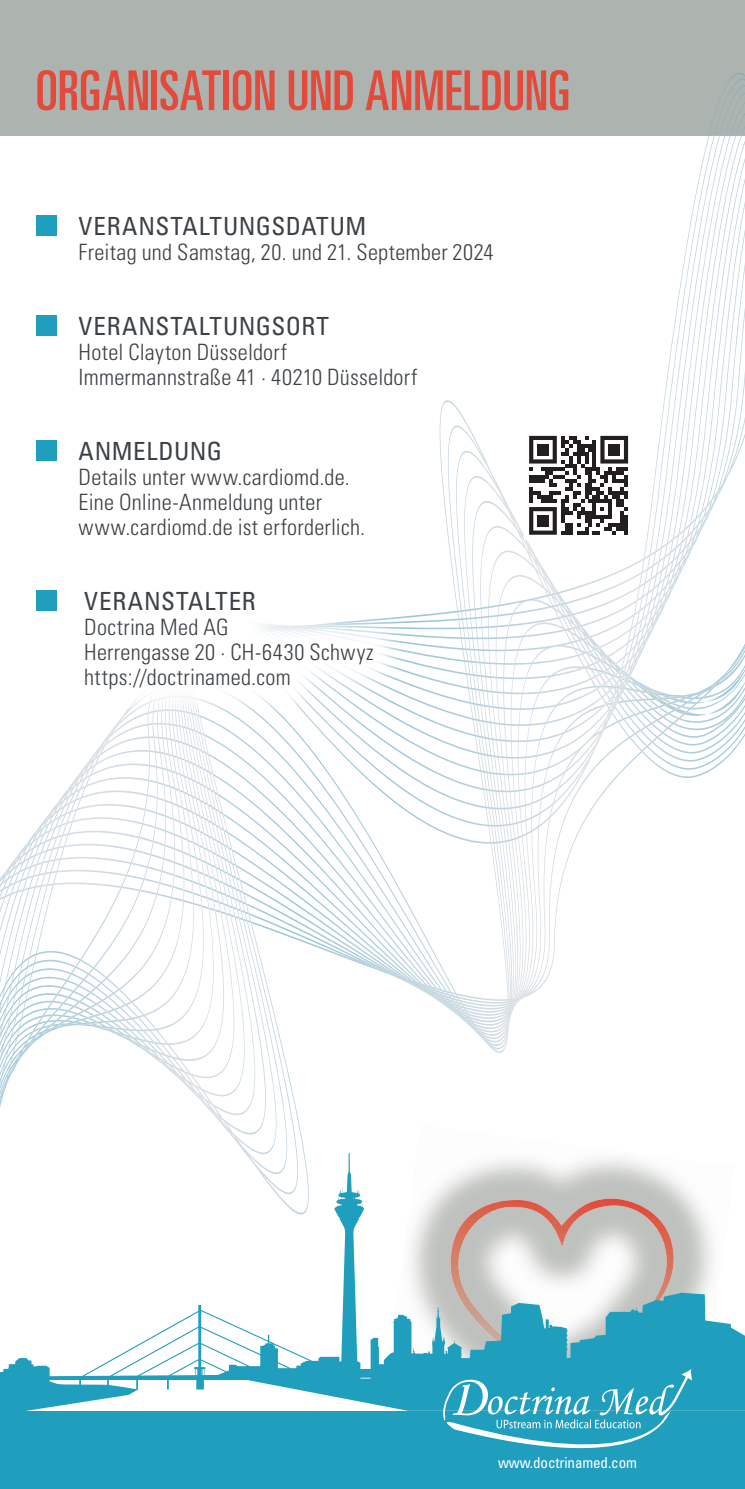
<style>
.page{position:relative;width:745px;height:1489px;background:#fff}
.page>*{position:absolute;margin:0;border:0;box-sizing:border-box;transform-origin:0 0}
.t1{font:ultra-condensed 55px "Univers LT Std";letter-spacing:-.005em;color:#e24a3c}
.t2{font:condensed 25px "Univers LT Std";letter-spacing:.03em;color:#3c4146}
.t3{font:300 condensed 22.5px/25px "Univers LT Std";letter-spacing:.01em;color:#3c4146}
.t4{font:condensed 15.25px "Univers LT Std";letter-spacing:-.01em;color:#fff}
</style>
<div class="page">
<div style="left:0;top:0;width:744px;height:135px;background:#adb4af"></div>
<div style="left:0;top:1410px;width:744px;height:78px;background:#1f9ebd"></div>
<svg style="left:0;top:1153px;width:744px;height:258px"></svg>
<svg style="left:0;top:723px;width:251px;height:272px"></svg>
<svg style="left:251px;top:743px;width:323px;height:256px"></svg>
<svg style="left:312px;top:743px;width:270px;height:100px"></svg>
<svg style="left:326px;top:743px;width:264px;height:83px"></svg>
<svg style="left:359px;top:743px;width:144px;height:48px"></svg>
<svg style="left:379px;top:743px;width:124px;height:31px"></svg>
<svg style="left:403px;top:743px;width:100px;height:14px"></svg>
<svg style="left:147px;top:723px;width:356px;height:19px"></svg>
<img style="left:444px;top:501px;width:59px;height:98px">
<img style="left:479px;top:526px;width:24px;height:73px">
<img style="left:487px;top:550px;width:16px;height:49px">
<img style="left:495px;top:575px;width:8px;height:24px">
<img style="left:147px;top:599px;width:356px;height:124px">
<div style="left:36px;top:215px;width:20px;height:20px;background:#1f9ebd"></div>
<div style="left:36px;top:315px;width:20px;height:20px;background:#1f9ebd"></div>
<div style="left:36px;top:440px;width:20px;height:20px;background:#1f9ebd"></div>
<div style="left:36px;top:590px;width:20px;height:20px;background:#1f9ebd"></div>
<svg style="left:436px;top:1368px;width:255px;height:81px"></svg>
<svg style="left:503px;top:73px;width:241px;height:739px"></svg>
<div style="left:536px;top:444px;width:12px;height:11px;background:#231f20"></div>
<div style="left:608px;top:444px;width:11px;height:11px;background:#231f20"></div>
<div style="left:536px;top:515px;width:12px;height:12px;background:#231f20"></div>
<h1 class="t1" style="left:35px;top:59px;width:536px">ORGANISATION UND ANMELDUNG</h1>
<p class="t2" style="left:79px;top:210px;width:289px">VERANSTALTUNGSDATUM</p>
<p class="t3" style="left:79px;top:240px;width:416px">Freitag und Samstag, 20. und 21. September 2024</p>
<p class="t2" style="left:79px;top:310px;width:252px">VERANSTALTUNGSORT</p>
<p class="t3" style="left:79px;top:340px;width:340px">Hotel Clayton Düsseldorf<br>Immermannstraße 41 · 40210 Düsseldorf</p>
<p class="t2" style="left:79px;top:435px;width:145px">ANMELDUNG</p>
<p class="t3" style="left:79px;top:465px;width:288px">Details unter www.cardiomd.de.<br>Eine Online-Anmeldung unter www.cardiomd.de ist erforderlich.</p>
<p class="t2" style="left:84px;top:585px;width:173px">VERANSTALTER</p>
<p class="t3" style="left:84px;top:615px;width:291px">Doctrina Med AG<br>Herrengasse 20 · CH-6430 Schwyz https://doctrinamed.com</p>
<p class="t4" style="left:498px;top:1452px;width:140px">www.doctrinamed.com</p>
</div>
